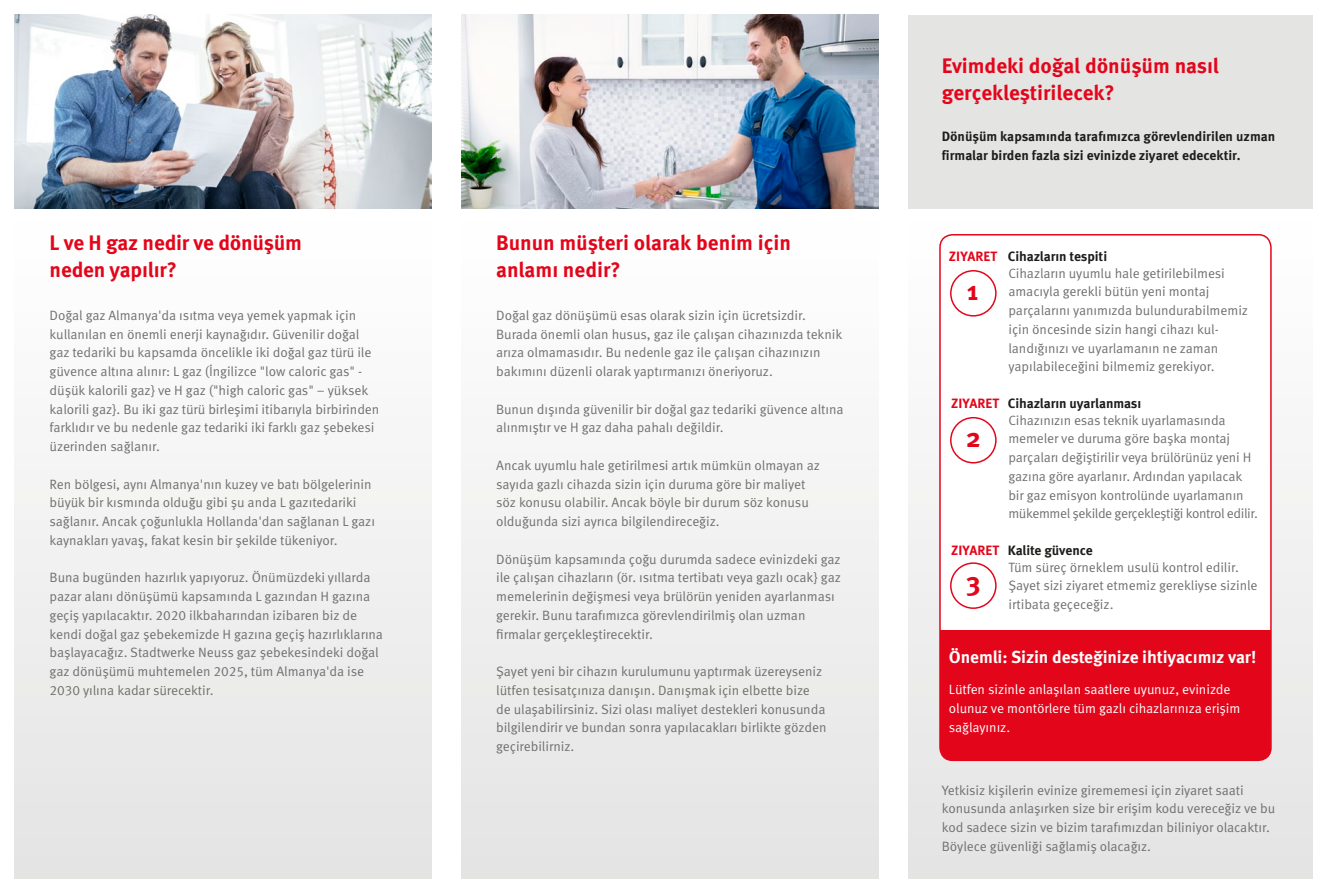
<style>
.page{position:relative;width:1327px;height:893px;background:#fff}
.page>*{position:absolute;margin:0;border:0;box-sizing:border-box;transform-origin:0 0}
.t1{font:700 27px "Meta Pro";color:#e3061b}
.t2{font:700 21px/27px "Meta Pro";letter-spacing:-.005em;color:#e3061b}
.t3{font:700 17.25px "Meta Pro";letter-spacing:-.005em;color:#fff}
.t4{font:13.5px/18.8px "Meta Pro";letter-spacing:-.005em;color:#70706f}
.t5{font:13.5px/18.8px "Meta Pro";letter-spacing:-.005em;color:#fff}
.t6{font:700 13.5px/18.8px "Meta Pro";color:#1d1d1b}
.s1{font-weight:700;color:#e3061b}
.s2{font-weight:700;color:#1d1d1b}
</style>
<div class="page">
<div style="left:461px;top:208px;width:417px;height:670px;background:linear-gradient(to right,#f2f2f1,#f2f2f1)"></div>
<div style="left:908px;top:208px;width:404px;height:670px;background:linear-gradient(to bottom,#fff,#e4e4e4)"></div>
<div style="left:15px;top:208px;width:417px;height:670px;background:linear-gradient(to right,#f2f2f1,#f2f2f1)"></div>
<img style="left:15px;top:15px;width:417px;height:193px">
<img style="left:461px;top:15px;width:417px;height:193px">
<div style="left:940px;top:235px;width:331px;height:525px;background:#fff;border-radius:13px"></div>
<div style="left:940px;top:630px;width:331px;height:130px;background:#e3061b"></div>
<div style="left:939px;top:234px;width:332px;height:527px;border:2px solid #e3061b;border-radius:13px"></div>
<div style="left:908px;top:15px;width:404px;height:193px;background:#e4e4e3"></div>
<div style="left:950px;top:270px;width:46px;height:47px;border:2px solid #e3061b;border-radius:50%"></div>
<div style="left:950px;top:417px;width:46px;height:46px;border:2px solid #e3061b;border-radius:50%"></div>
<div style="left:950px;top:562px;width:46px;height:47px;border:2px solid #e3061b;border-radius:50%"></div>
<h2 class="t2" style="left:50px;top:230px;width:254px">L ve H gaz nedir ve dönüşüm neden yapılır?</h2>
<p class="t4" style="left:50px;top:306px;width:331px">Doğal gaz Almanya'da ısıtma veya yemek yapmak için kullanılan en önemli enerji kaynağıdır. Güvenilir doğal gaz tedariki bu kapsamda öncelikle iki doğal gaz türü ile güvence altına alınır: L gaz (İngilizce "low caloric gas" - düşük kalorili gaz} ve H gaz ("high caloric gas" – yüksek kalorili gaz}. Bu iki gaz türü birleşimi itibarıyla birbirinden farklıdır ve bu nedenle gaz tedariki iki farklı gaz şebekesi üzerinden sağlanır.</p>
<p class="t4" style="left:50px;top:475px;width:327px">Ren bölgesi, aynı Almanya'nın kuzey ve batı bölgelerinin büyük bir kısmında olduğu gibi şu anda L gazıtedariki sağlanır. Ancak çoğunlukla Hollanda'dan sağlanan L gazı kaynakları yavaş, fakat kesin bir şekilde tükeniyor.</p>
<p class="t4" style="left:50px;top:569px;width:335px">Buna bugünden hazırlık yapıyoruz. Önümüzdeki yıllarda pazar alanı dönüşümü kapsamında L gazından H gazına geçiş yapılacaktır. 2020 ilkbaharından izibaren biz de kendi doğal gaz şebekemizde H gazına geçiş hazırlıklarına başlayacağız. Stadtwerke Neuss gaz şebekesindeki doğal gaz dönüşümü muhtemelen 2025, tüm Almanya'da ise 2030 yılına kadar sürecektir.</p>
<h2 class="t2" style="left:496px;top:230px;width:296px">Bunun müşteri olarak benim için anlamı nedir?</h2>
<p class="t4" style="left:496px;top:306px;width:348px">Doğal gaz dönüşümü esas olarak sizin için ücretsizdir.<br>Burada önemli olan husus, gaz ile çalışan cihazınızda teknik arıza olmamasıdır. Bu nedenle gaz ile çalışan cihazınızın bakımını düzenli olarak yaptırmanızı öneriyoruz.</p>
<p class="t4" style="left:496px;top:400px;width:349px">Bunun dışında güvenilir bir doğal gaz tedariki güvence altına alınmıştır ve H gaz daha pahalı değildir.</p>
<p class="t4" style="left:496px;top:456px;width:325px">Ancak uyumlu hale getirilmesi artık mümkün olmayan az sayıda gazlı cihazda sizin için duruma göre bir maliyet söz konusu olabilir. Ancak böyle bir durum söz konusu olduğunda sizi ayrıca bilgilendireceğiz.</p>
<p class="t4" style="left:496px;top:550px;width:346px">Dönüşüm kapsamında çoğu durumda sadece evinizdeki gaz ile çalışan cihazların (ör. ısıtma tertibatı veya gazlı ocak} gaz memelerinin değişmesi veya brülörün yeniden ayarlanması gerekir. Bunu tarafımızca görevlendirilmiş olan uzman firmalar gerçekleştirecektir.</p>
<p class="t4" style="left:496px;top:662px;width:332px">Şayet yeni bir cihazın kurulumunu yaptırmak üzereyseniz lütfen tesisatçınıza danışın. Danışmak için elbette bize de ulaşabilirsiniz. Sizi olası maliyet destekleri konusunda bilgilendirir ve bundan sonra yapılacakları birlikte gözden geçirebilirniz.</p>
<h2 class="t2" style="left:941px;top:53px;width:279px">Evimdeki doğal dönüşüm nasıl gerçekleştirilecek?</h2>
<p class="t6" style="left:941px;top:128px;width:335px">Dönüşüm kapsamında tarafımızca görevlendirilen uzman firmalar birden fazla sizi evinizde ziyaret edecektir.</p>
<p class="t4" style="left:1008px;top:249px;width:218px;line-height:16.5px;text-indent:-59px"><span class="s1">ZIYARET</span> <span class="s2">Cihazların tespiti<br></span>Cihazların uyumlu hale getirilebilmesi</p>
<p class="t4" style="left:1008px;top:283px;width:241px">amacıyla gerekli bütün yeni montaj parçalarını yanımızda bulundurabilmemiz için öncesinde sizin hangi cihazı kul&shy;landığınızı ve uyarlamanın ne zaman yapılabileceğini bilmemiz gerekiyor.</p>
<p class="t4" style="left:1008px;top:396px;width:219px;line-height:16.5px;text-indent:-57px"><span class="s1">ZIYARET</span> <span class="s2">Cihazların uyarlanması<br></span>Cihazınızın esas teknik uyarlamasında</p>
<p class="t4" style="left:1008px;top:430px;width:251px">memeler ve duruma göre başka montaj parçaları değiştirilir veya brülörünüz yeni H gazına göre ayarlanır. Ardından yapılacak bir gaz emisyon kontrolünde uyarlamanın mükemmel şekilde gerçekleştiği kontrol edilir.</p>
<p class="t4" style="left:1008px;top:543px;width:232px;line-height:16.5px;text-indent:-57px"><span class="s1">ZIYARET</span> <span class="s2">Kalite güvence<br></span>Tüm süreç örneklem usulü kontrol edilir.</p>
<p class="t4" style="left:1008px;top:577px;width:251px">Şayet sizi ziyaret etmemiz gerekliyse sizinle irtibata geçeceğiz.</p>
<p class="t3" style="left:949px;top:646px;width:309px">Önemli: Sizin desteğinize ihtiyacımız var!</p>
<p class="t5" style="left:949px;top:681px;width:293px">Lütfen sizinle anlaşılan saatlere uyunuz, evinizde olunuz ve montörlere tüm gazlı cihazlarınıza erişim sağlayınız.</p>
<h1 class="t1" style="left:967px;top:274px;width:13px">1</h1>
<h1 class="t1" style="left:965px;top:421px;width:17px">2</h1>
<h1 class="t1" style="left:965px;top:564px;width:16px">3</h1>
<p class="t4" style="left:941px;top:781px;width:335px">Yetkisiz kişilerin evinize girememesi için ziyaret saati konusunda anlaşırken size bir erişim kodu vereceğiz ve bu kod sadece sizin ve bizim tarafımızdan biliniyor olacaktır.<br>Böylece güvenliği sağlamiş olacağız.</p>
</div>
